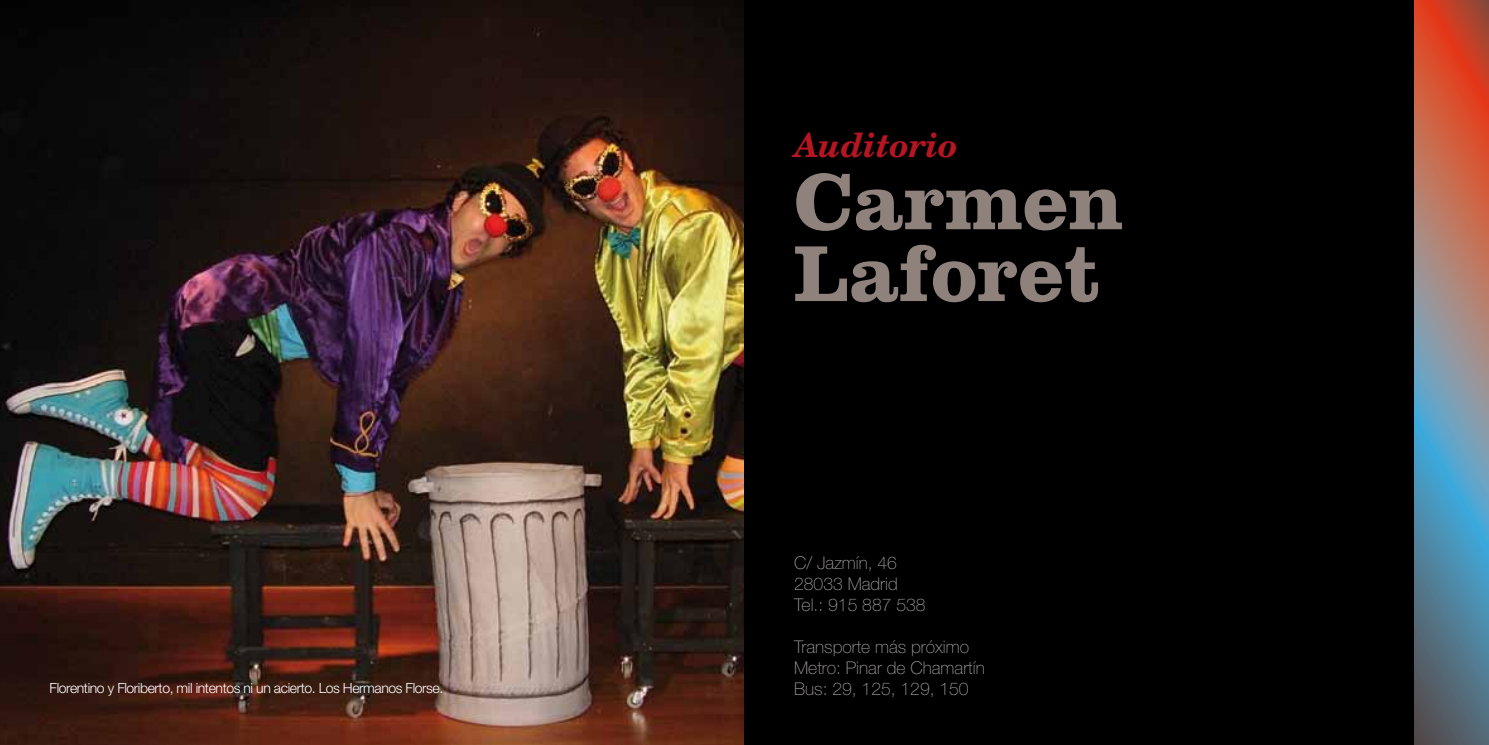
<style>
.page{position:relative;width:1489px;height:745px;background:#fff}
.page>*{position:absolute;margin:0;border:0;box-sizing:border-box;transform-origin:0 0}
.t1{font:700 82.25px/71.8px "Clarendon LT Std";color:#8f827d}
.t2{font:italic 700 33.25px "New Century Schlbk LT Std";color:#b51621}
.t3{font:100 17.5px/21px "Helvetica Neue LT Std";color:#a29ea1}
.t4{font:300 14px "Helvetica Neue LT Std";letter-spacing:-.03em;color:#fff}
</style>
<div class="page">
<img style="left:0;top:0;width:744px;height:744px">
<div style="left:744px;top:0;width:744px;height:744px;background:#000"></div>
<svg style="left:1414px;top:0;width:74px;height:744px;background:#8a7a7e"></svg>
<h2 class="t2" style="left:794px;top:124px;width:165px">Auditorio</h2>
<h1 class="t1" style="left:794px;top:165px;width:331px">Carmen<br>Laforet</h1>
<p class="t3" style="left:794px;top:552px;width:133px">C/ Jazmín, 46<br>28033 Madrid<br>Tel.: 915 887 538</p>
<p class="t3" style="left:794px;top:636px;width:192px">Transporte más próximo<br>Metro: Pinar de Chamartín</p>
<p class="t4" style="left:50px;top:679px;width:395px">Florentino y Floriberto, mil intentos ni un acierto. Los Hermanos Florse.</p>
<p class="t3" style="left:794px;top:678px;width:176px">Bus: 29, 125, 129, 150</p>
</div>
